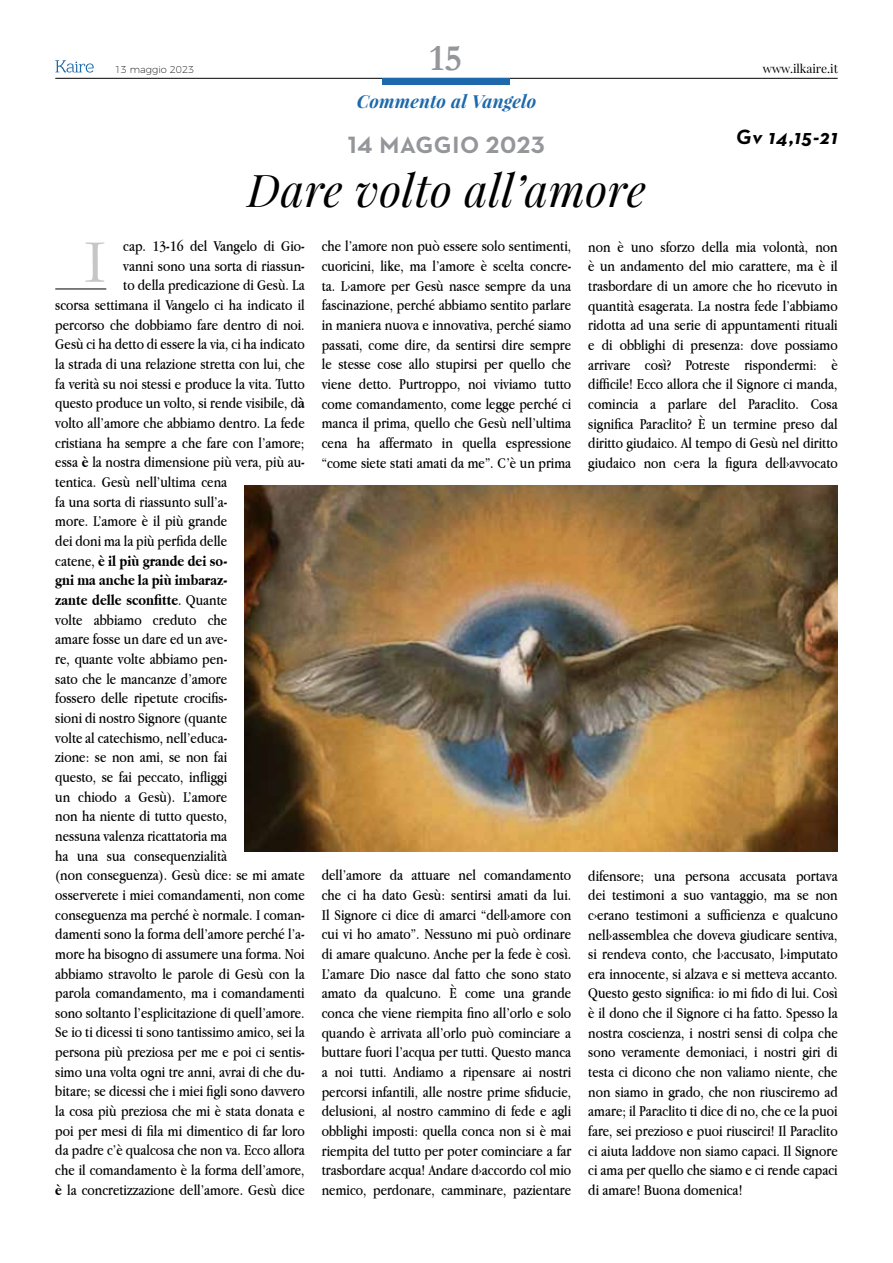
<style>
.page{position:relative;width:893px;height:1263px;background:#fff}
.page>*{position:absolute;margin:0;border:0;box-sizing:border-box;transform-origin:0 0}
.t1{font:63px "Garamond";color:#c6c6c6}
.t2{font:italic 45px "Playfair Display";letter-spacing:.01em;color:#000}
.t3{font:700 37.5px "Garamond";color:#949699}
.t4{font:700 24px "Neutraface 2 Text";letter-spacing:.03em;color:#949699}
.t5{font:italic 700 21px "Neutraface 2 Text";letter-spacing:.05em;color:#000}
.t6{font:italic 700 18px "Playfair Display";letter-spacing:.01em;color:#1e69ab}
.t7{font:15.75px/19.6px "Apple Garamond";color:#000;text-align:justify}
.t8{font:700 15.75px "Apple Garamond";color:#000}
.t9{font:12px "Playfair Display";color:#000}
.t10{font:200 9.9px "Montserrat";color:#000}
.s1{font-weight:700}
.s2{font-weight:400}
</style>
<div class="page">
<hr style="left:55px;top:78px;width:783px;height:1px;background:#000">
<div style="left:382px;top:78px;width:127px;height:7px;background:#1e69ab"></div>
<svg style="left:55px;top:60px;width:39px;height:13px"></svg>
<hr style="left:55px;top:289px;width:51px;height:1px;background:#000">
<img style="left:244px;top:486px;width:594px;height:365px">
<p class="t10" style="left:115px;top:62px;width:81px">13 maggio 2023</p>
<h3 class="t3" style="left:430px;top:36px;width:34px">15</h3>
<p class="t6" style="left:357px;top:89px;width:181px">Commento al Vangelo</p>
<h3 class="t4" style="left:348px;top:130px;width:199px">14 MAGGIO 2023</h3>
<h2 class="t2" style="left:248px;top:160px;width:400px">Dare volto all’amore</h2>
<p class="t9" style="left:763px;top:61px;width:77px">www.ilkaire.it</p>
<h3 class="t5" style="left:736px;top:123px;width:103px">Gv 14,15-21</h3>
<p class="t7" style="left:123px;top:236px;width:183px">cap. 13-16 del Vangelo di Gio-</p>
<p class="t7" style="left:123px;top:256px;width:183px">vanni sono una sorta di riassun-</p>
<p class="t7" style="left:123px;top:275px;width:183px">to della predicazione di Gesù. La</p>
<p class="t7" style="left:55px;top:295px;width:251px">scorsa settimana il Vangelo ci ha indicato il</p>
<p class="t7" style="left:55px;top:315px;width:251px">percorso che dobbiamo fare dentro di noi.</p>
<p class="t7" style="left:55px;top:334px;width:251px">Gesù ci ha detto di essere la via, ci ha indicato</p>
<p class="t7" style="left:55px;top:354px;width:251px">la strada di una relazione stretta con lui, che</p>
<p class="t7" style="left:55px;top:374px;width:251px">fa verità su noi stessi e produce la vita. Tutto</p>
<p class="t7" style="left:55px;top:393px;width:251px">questo produce un volto, si rende visibile, d<span class="s1">à</span></p>
<p class="t7" style="left:55px;top:413px;width:251px">volto all’amore che abbiamo dentro. La fede</p>
<p class="t7" style="left:55px;top:432px;width:251px">cristiana ha sempre a che fare con l’amore;</p>
<p class="t7" style="left:55px;top:452px;width:251px">essa <span class="s1">è</span> la nostra dimensione più vera, più au-</p>
<p class="t7" style="left:55px;top:472px;width:173px">tentica. Gesù nell’ultima cena</p>
<p class="t7" style="left:55px;top:491px;width:173px">fa una sorta di riassunto sull’a-</p>
<p class="t7" style="left:55px;top:511px;width:173px">more. L’amore è il più grande</p>
<p class="t7" style="left:55px;top:531px;width:173px">dei doni ma la più perfida delle</p>
<p class="t8" style="left:55px;top:552px;width:173px"><span class="s2">catene,</span> è il più grande dei so-</p>
<p class="t8" style="left:55px;top:571px;width:173px">gni ma anche la più imbaraz-</p>
<p class="t8" style="left:55px;top:591px;width:173px">zante delle sconfitte<span class="s2">. Quante</span></p>
<p class="t7" style="left:55px;top:609px;width:173px">volte abbiamo creduto che</p>
<p class="t7" style="left:55px;top:629px;width:173px">amare fosse un dare ed un ave-</p>
<p class="t7" style="left:55px;top:649px;width:173px">re, quante volte abbiamo pen-</p>
<p class="t7" style="left:55px;top:668px;width:173px">sato che le mancanze d’amore</p>
<p class="t7" style="left:55px;top:688px;width:173px">fossero delle ripetute crocifis-</p>
<p class="t7" style="left:55px;top:708px;width:173px">sioni di nostro Signore (quante</p>
<p class="t7" style="left:55px;top:727px;width:173px">volte al catechismo, nell’educa-</p>
<p class="t7" style="left:55px;top:747px;width:173px">zione: se non ami, se non fai</p>
<p class="t7" style="left:55px;top:767px;width:173px">questo, se fai peccato, infliggi</p>
<p class="t7" style="left:55px;top:786px;width:173px">un chiodo a Gesù). L’amore</p>
<p class="t7" style="left:55px;top:806px;width:173px">non ha niente di tutto questo,</p>
<p class="t7" style="left:55px;top:826px;width:173px">nessuna valenza ricattatoria ma</p>
<p class="t7" style="left:55px;top:845px;width:173px">ha una sua consequenzialità</p>
<p class="t7" style="left:55px;top:865px;width:251px">(non conseguenza). Gesù dice: se mi amate</p>
<p class="t7" style="left:55px;top:885px;width:251px">osserverete i miei comandamenti, non come</p>
<p class="t7" style="left:55px;top:904px;width:251px">conseguenza ma perché è normale. I coman-</p>
<p class="t7" style="left:55px;top:924px;width:251px">damenti sono la forma dell’amore perché l’a-</p>
<p class="t7" style="left:55px;top:944px;width:251px">more ha bisogno di assumere una forma. Noi</p>
<p class="t7" style="left:55px;top:963px;width:251px">abbiamo stravolto le parole di Gesù con la</p>
<p class="t7" style="left:55px;top:983px;width:251px">parola comandamento, ma i comandamenti</p>
<p class="t7" style="left:55px;top:1003px;width:251px">sono soltanto l’esplicitazione di quell’amore.</p>
<p class="t7" style="left:55px;top:1022px;width:251px">Se io ti dicessi ti sono tantissimo amico, sei la</p>
<p class="t7" style="left:55px;top:1042px;width:251px">persona più preziosa per me e poi ci sentis-</p>
<p class="t7" style="left:55px;top:1061px;width:251px">simo una volta ogni tre anni, avrai di che du-</p>
<p class="t7" style="left:55px;top:1081px;width:251px">bitare; se dicessi che i miei figli sono davvero</p>
<p class="t7" style="left:55px;top:1101px;width:251px">la cosa più preziosa che mi è stata donata e</p>
<p class="t7" style="left:55px;top:1120px;width:251px">poi per mesi di fila mi dimentico di far loro</p>
<p class="t7" style="left:55px;top:1140px;width:251px">da padre c’è qualcosa che non va. Ecco allora</p>
<p class="t7" style="left:55px;top:1160px;width:251px">che il comandamento è la forma dell’amore,</p>
<p class="t7" style="left:55px;top:1179px;width:251px"><span class="s1">è</span> la concretizzazione dell’amore. Gesù dice</p>
<h1 class="t1" style="left:84px;top:224px;width:24px">I</h1>
<p class="t7" style="left:322px;top:236px;width:251px">che l’amore non può essere solo sentimenti, cuoricini, like, ma l’amore è scelta concre&shy;ta. L›amore per Gesù nasce sempre da una fascinazione, perché abbiamo sentito parlare in maniera nuova e innovativa, perché siamo passati, come dire, da sentirsi dire sempre le stesse cose allo stupirsi per quello che viene detto. Purtroppo, noi viviamo tutto come comandamento, come legge perché ci manca il prima, quello che Gesù nell’ultima cena ha affermato in quella espressione “come siete stati amati da me”. C’è un prima</p>
<p class="t7" style="left:322px;top:865px;width:251px">dell’amore da attuare nel comandamento che ci ha dato Gesù: sentirsi amati da lui.<br>Il Signore ci dice di amarci “dell›amore con cui vi ho amato”. Nessuno mi può ordinare di amare qualcuno. Anche per la fede è così.<br>L’amare Dio nasce dal fatto che sono stato amato da qualcuno. È come una grande conca che viene riempita fino all’orlo e solo quando è arrivata all’orlo può cominciare a buttare fuori l’acqua per tutti. Questo manca a noi tutti. Andiamo a ripensare ai nostri percorsi infantili, alle nostre prime sfiducie, delusioni, al nostro cammino di fede e agli obblighi imposti: quella conca non si è mai riempita del tutto per poter cominciare a far trasbordare acqua! Andare d›accordo col mio nemico, perdonare, camminare, pazientare</p>
<p class="t7" style="left:588px;top:236px;width:251px">non è uno sforzo della mia volontà, non è un andamento del mio carattere, ma è il trasbordare di un amore che ho ricevuto in quantità esagerata. La nostra fede l’abbiamo ridotta ad una serie di appuntamenti rituali e di obblighi di presenza: dove possiamo arrivare così? Potreste rispondermi: è difficile! Ecco allora che il Signore ci manda, comincia a parlare del Paraclito. Cosa significa Paraclito? È un termine preso dal diritto giudaico. Al tempo di Gesù nel diritto giudaico non c›era la figura dell›avvocato</p>
<p class="t7" style="left:588px;top:865px;width:251px">difensore; una persona accusata portava dei testimoni a suo vantaggio, ma se non c›erano testimoni a sufficienza e qualcuno nell›assemblea che doveva giudicare sentiva, si rendeva conto, che l›accusato, l›imputato era innocente, si alzava e si metteva accanto.<br>Questo gesto significa: io mi fido di lui. Così è il dono che il Signore ci ha fatto. Spesso la nostra coscienza, i nostri sensi di colpa che sono veramente demoniaci, i nostri giri di testa ci dicono che non valiamo niente, che non siamo in grado, che non riusciremo ad amare; il Paraclito ti dice di no, che ce la puoi fare, sei prezioso e puoi riuscirci! Il Paraclito ci aiuta laddove non siamo capaci. Il Signore ci ama per quello che siamo e ci rende capaci di amare! Buona domenica!</p>
</div>
